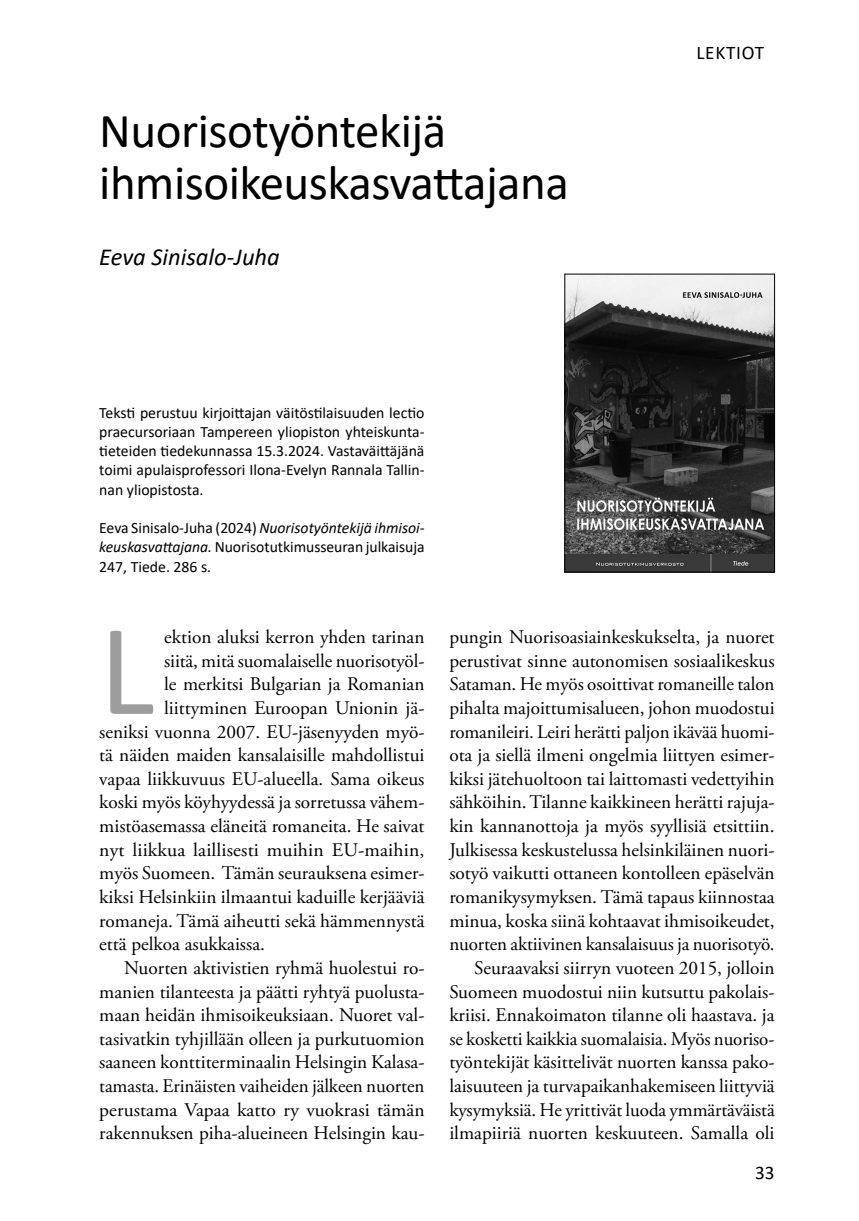
<style>
.page{position:relative;width:859px;height:1221px;background:#fff}
.page>*{position:absolute;margin:0;border:0;box-sizing:border-box;transform-origin:0 0}
.t1{font:130.9px "Calibri";color:#9d9d9c}
.H1_otsikko{font:49px/52.5px "Calibri";letter-spacing:-.01em;color:#000}
.kirjoittaja{font:italic 24.5px "Calibri";color:#000}
.leipäteksti_2{font:19.25px/23.6px "Adobe Garamond Pro";color:#000;text-align:justify}
.t2{font:19.25px "Calibri";letter-spacing:.04em;color:#000}
.t3{font:15.75px/19.2px "Calibri";color:#000;text-align:justify}
.s1{font-style:italic}
</style>
<div class="page">
<img style="left:566px;top:276px;width:206px;height:294px">
<div style="left:564px;top:274px;width:210px;height:298px;border:1px solid #000"></div>
<h1 class="H1_otsikko" style="left:99px;top:103px;width:471px">Nuorisotyöntekijä ihmisoikeuskasvattajana</h1>
<p class="kirjoittaja" style="left:99px;top:239px;width:182px">Eeva Sinisalo-Juha</p>
<p class="t3" style="left:99px;top:402px;width:326px">Teksti perustuu kirjoittajan väitöstilaisuuden lectio praecursoriaan Tampereen yliopiston yhteiskunta&shy;tieteiden tiedekunnassa 15.3.2024. Vastaväittäjänä toimi apulaisprofessori Ilona-Evelyn Rannala Tallin&shy;nan yliopistosta.</p>
<p class="t3" style="left:99px;top:518px;width:326px">Eeva Sinisalo-Juha (2024) <span class="s1">Nuorisotyöntekijä ihmisoi&shy;keuskasvattajana.</span> Nuorisotutkimusseuran julkaisuja 247, Tiede. 286 s.</p>
<p class="t2" style="left:696px;top:39px;width:69px">LEKTIOT</p>
<p class="t1" style="left:99px;top:579px;width:56px">L</p>
<p class="leipäteksti_2" style="left:164px;top:625px;width:262px">ektion aluksi kerron yhden tarinan</p>
<p class="leipäteksti_2" style="left:164px;top:649px;width:262px">siitä, mitä suomalaiselle nuorisotyöl-</p>
<p class="leipäteksti_2" style="left:164px;top:673px;width:262px">le merkitsi Bulgarian ja Romanian</p>
<p class="leipäteksti_2" style="left:164px;top:696px;width:262px">liittyminen Euroopan Unionin jä-</p>
<p class="leipäteksti_2" style="left:99px;top:720px;width:326px">seniksi vuonna 2007. EU-jäsenyyden myö-</p>
<p class="leipäteksti_2" style="left:99px;top:743px;width:326px">tä näiden maiden kansalaisille mahdollistui</p>
<p class="leipäteksti_2" style="left:99px;top:767px;width:326px">vapaa liikkuvuus EU-alueella. Sama oikeus</p>
<p class="leipäteksti_2" style="left:99px;top:791px;width:326px">koski myös köyhyydessä ja sorretussa vähem-</p>
<p class="leipäteksti_2" style="left:99px;top:814px;width:326px">mistöasemassa eläneitä romaneita. He saivat</p>
<p class="leipäteksti_2" style="left:99px;top:838px;width:326px">nyt liikkua laillisesti muihin EU-maihin,</p>
<p class="leipäteksti_2" style="left:99px;top:862px;width:326px">myös Suomeen. Tämän seurauksena esimer-</p>
<p class="leipäteksti_2" style="left:99px;top:885px;width:326px">kiksi Helsinkiin ilmaantui kaduille kerjääviä</p>
<p class="leipäteksti_2" style="left:99px;top:909px;width:326px">romaneja. Tämä aiheutti sekä hämmennystä</p>
<p class="leipäteksti_2" style="left:99px;top:932px;width:167px">että pelkoa asukkaissa.</p>
<p class="leipäteksti_2" style="left:124px;top:956px;width:302px">Nuorten aktivistien ryhmä huolestui ro-</p>
<p class="leipäteksti_2" style="left:99px;top:980px;width:326px">manien tilanteesta ja päätti ryhtyä puolusta-</p>
<p class="leipäteksti_2" style="left:99px;top:1003px;width:326px">maan heidän ihmisoikeuksiaan. Nuoret val-</p>
<p class="leipäteksti_2" style="left:99px;top:1027px;width:326px">tasivatkin tyhjillään olleen ja purkutuomion</p>
<p class="leipäteksti_2" style="left:99px;top:1051px;width:326px">saaneen konttiterminaalin Helsingin Kalasa-</p>
<p class="leipäteksti_2" style="left:99px;top:1074px;width:326px">tamasta. Erinäisten vaiheiden jälkeen nuorten</p>
<p class="leipäteksti_2" style="left:99px;top:1098px;width:327px">perustama Vapaa katto ry vuokrasi tämän</p>
<p class="leipäteksti_2" style="left:99px;top:1121px;width:326px">rakennuksen piha-alueineen Helsingin kau-</p>
<p class="leipäteksti_2" style="left:449px;top:625px;width:327px">pungin Nuorisoasiainkeskukselta, ja nuoret perustivat sinne autonomisen sosiaalikeskus Sataman. He myös osoittivat romaneille talon pihalta majoittumisalueen, johon muodostui romanileiri. Leiri herätti paljon ikävää huomi&shy;ota ja siellä ilmeni ongelmia liittyen esimer&shy;kiksi jätehuoltoon tai laittomasti vedettyihin sähköihin. Tilanne kaikkineen herätti rajuja&shy;kin kannanottoja ja myös syyllisiä etsittiin.<br>Julkisessa keskustelussa helsinkiläinen nuori&shy;sotyö vaikutti ottaneen kontolleen epäselvän romanikysymyksen. Tämä tapaus kiinnostaa minua, koska siinä kohtaavat ihmisoikeudet, nuorten aktiivinen kansalaisuus ja nuorisotyö.</p>
<p class="leipäteksti_2" style="left:449px;top:956px;width:327px;text-indent:25px">Seuraavaksi siirryn vuoteen 2015, jolloin Suomeen muodostui niin kutsuttu pakolais&shy;kriisi. Ennakoimaton tilanne oli haastava. ja se kosketti kaikkia suomalaisia. Myös nuoriso&shy;työntekijät käsittelivät nuorten kanssa pako&shy;laisuuteen ja turvapaikanhakemiseen liittyviä kysymyksiä. He yrittivät luoda ymmärtäväistä ilmapiiriä nuorten keskuuteen. Samalla oli</p>
<p class="t2" style="left:754px;top:1159px;width:21px">33</p>
</div>
